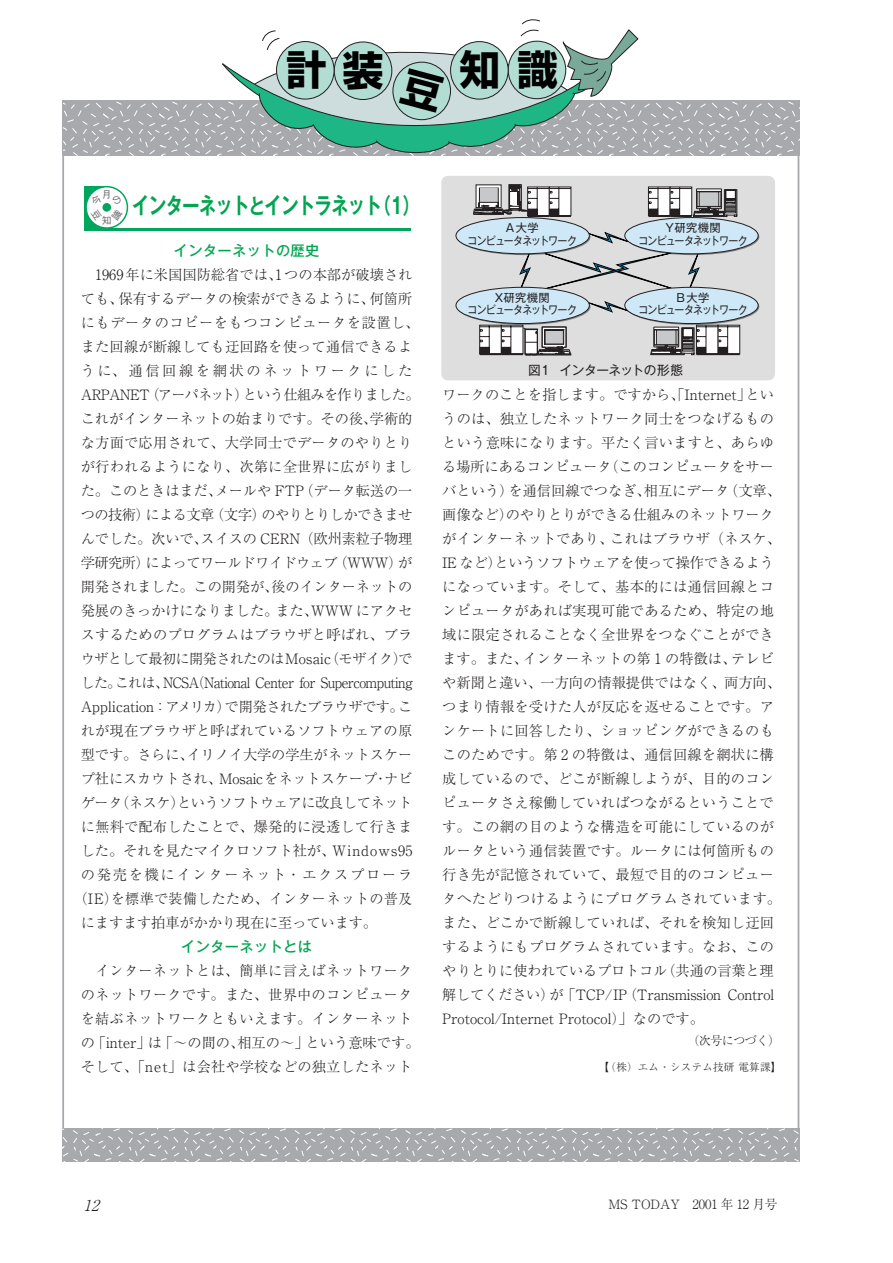
<style>
.page{position:relative;width:893px;height:1263px;background:#fff}
.page>*{position:absolute;margin:0;border:0;box-sizing:border-box;transform-origin:0 0}
.t1{font:700 40.65px "Shin Go";color:#000}
.大見出し青{font:700 22.5px "Gothic MB101 Pro De";letter-spacing:-.05em;color:#00a54f;scale:.78 1}
.t2{font:italic 300 15px "Ryumin Pro";color:#231f20}
.本文{font:300 14.25px/24px "Ryumin Pro";letter-spacing:.01em;color:#231f20}
.本文-2{font:300 14.25px "Ryumin Pro";letter-spacing:-.01em;color:#231f20}
.本文-3{font:300 14.25px "Ryumin Pro";letter-spacing:-.04em;color:#231f20}
.本文-4{font:300 14.25px "Ryumin Pro";letter-spacing:-.05em;color:#231f20}
.本文-5{font:300 14.25px "Ryumin Pro";letter-spacing:-.03em;color:#231f20}
.本文-6{font:300 14.25px "Ryumin Pro";letter-spacing:.035em;color:#231f20}
.本文-7{font:300 14.25px "Ryumin Pro";letter-spacing:.12em;color:#231f20}
.本文-8{font:300 14.25px "Ryumin Pro";letter-spacing:.18em;color:#231f20}
.本文-9{font:500 14.25px "Gothic MB101 Pro";letter-spacing:.025em;color:#00a54f}
.t3{font:300 12.75px "Ryumin Pro";letter-spacing:-.01em;color:#231f20}
.t4{font:12.75px "Gothic MB101 Pro";letter-spacing:-.035em;color:#231f20}
.本文-10{font:300 12px "Ryumin Pro";letter-spacing:-.04em;color:#231f20}
.t5{font:11.25px/12.5px "Gothic MB101 Pro";letter-spacing:-.065em;color:#231f20;text-align:center}
.t6{font:300 10.5px "Ryumin Pro";letter-spacing:.025em;color:#231f20}
.t7{font:500 9.6px "Gothic BBB";color:#636366}
.s1{font-size:21px}
.s2{font-family:"Gothic MB101 Pro";font-weight:400}
</style>
<div class="page">
<svg style="left:63px;top:101px;width:737px;height:55px;background:#adaeb1"></svg>
<svg style="left:62px;top:1128px;width:737px;height:34px;background:#adaeb2"></svg>
<hr style="left:62px;top:156px;width:2px;height:972px;background:#a8a9ad">
<hr style="left:798px;top:156px;width:1px;height:972px;background:#a8a9ad">
<div style="left:85px;top:186px;width:23px;height:42px;background:#00a65d"></div>
<hr style="left:85px;top:228px;width:326px;height:2px;background:#00a65d">
<div style="left:86px;top:187px;width:41px;height:41px;background:#fff;border-radius:50%"></div>
<div style="left:85px;top:186px;width:43px;height:43px;border:1px solid #00a65d;border-radius:50%"></div>
<div style="left:102px;top:203px;width:9px;height:9px;background:#00a65d;border-radius:50%"></div>
<div style="left:441px;top:176px;width:334px;height:204px;background:#dfdedf"></div>
<svg style="left:457px;top:219px;width:133px;height:36px"></svg>
<svg style="left:457px;top:289px;width:133px;height:36px"></svg>
<svg style="left:626px;top:219px;width:133px;height:36px"></svg>
<svg style="left:626px;top:289px;width:133px;height:36px"></svg>
<svg style="left:544px;top:252px;width:128px;height:37px;background:#c5c5c6"></svg>
<svg style="left:519px;top:254px;width:14px;height:33px"></svg>
<svg style="left:585px;top:230px;width:44px;height:13px"></svg>
<svg style="left:584px;top:299px;width:45px;height:14px"></svg>
<div style="left:456px;top:218px;width:133px;height:36px;background:#cee8f7;border-radius:50%"></div>
<div style="left:456px;top:217px;width:134px;height:37px;border:1px solid #231f20;border-radius:50%"></div>
<div style="left:456px;top:287px;width:133px;height:37px;background:#cee8f7;border-radius:50%"></div>
<div style="left:456px;top:287px;width:134px;height:37px;border:1px solid #231f20;border-radius:50%"></div>
<svg style="left:688px;top:254px;width:14px;height:33px"></svg>
<svg style="left:648px;top:187px;width:89px;height:30px"></svg>
<div style="left:625px;top:218px;width:133px;height:36px;background:#cee8f7;border-radius:50%"></div>
<div style="left:624px;top:217px;width:134px;height:37px;border:1px solid #231f20;border-radius:50%"></div>
<svg style="left:650px;top:325px;width:90px;height:30px"></svg>
<div style="left:625px;top:287px;width:133px;height:37px;background:#cee8f7;border-radius:50%"></div>
<div style="left:624px;top:287px;width:134px;height:37px;border:1px solid #231f20;border-radius:50%"></div>
<svg style="left:479px;top:325px;width:92px;height:31px"></svg>
<svg style="left:473px;top:184px;width:98px;height:34px"></svg>
<svg style="left:222px;top:19px;width:417px;height:137px"></svg>
<svg style="left:90px;top:194px;width:13px;height:26px"></svg>
<h1 class="t1" style="left:286px;top:43px;width:99px">計装</h1>
<h1 class="t1" style="left:460px;top:42px;width:100px">知識</h1>
<p class="t7" style="left:102px;top:189px;width:9px">月</p>
<p class="t7" style="left:102px;top:214px;width:10px">知</p>
<p class="大見出し青" style="left:132px;top:187px;width:371px">インターネット<span class="s1">と</span>イントラネット（1）</p>
<p class="本文-9" style="left:174px;top:238px;width:147px">インターネットの歴史</p>
<p class="本文" style="left:81px;top:261px;width:333px">　1969年に米国国防総省では、1つの本部が破壊され</p>
<p class="本文" style="left:81px;top:285px;width:333px">ても、保有するデータの検索ができるように、何箇所</p>
<p class="本文-6" style="left:81px;top:311px;width:340px">にもデータのコピーをもつコンピュータを設置し、</p>
<p class="本文" style="left:81px;top:333px;width:333px">また回線が断線しても迂回路を使って通信できるよ</p>
<p class="本文-8" style="left:81px;top:359px;width:333px">うに、通信回線を網状のネットワークにした</p>
<p class="本文-4" style="left:81px;top:383px;width:340px">ARPANET（アーパネット）という仕組みを作りました。</p>
<p class="本文-2" style="left:81px;top:407px;width:333px">これがインターネットの始まりです。その後、学術的</p>
<p class="本文" style="left:81px;top:429px;width:333px">な方面で応用されて、大学同士でデータのやりとり</p>
<p class="本文" style="left:81px;top:453px;width:333px">が行われるようになり、次第に全世界に広がりまし</p>
<p class="本文-2" style="left:81px;top:479px;width:333px">た。このときはまだ、メールや FTP（データ転送の一</p>
<p class="本文-3" style="left:81px;top:503px;width:333px">つの技術）による文章（文字）のやりとりしかできませ</p>
<p class="本文-2" style="left:81px;top:527px;width:333px">んでした。次いで、スイスの CERN（欧州素粒子物理</p>
<p class="本文-3" style="left:81px;top:551px;width:333px">学研究所）によってワールドワイドウェブ（WWW）が</p>
<p class="本文-2" style="left:81px;top:575px;width:333px">開発されました。この開発が、後のインターネットの</p>
<p class="本文-2" style="left:81px;top:599px;width:333px">発展のきっかけになりました。また、WWW にアクセ</p>
<p class="本文" style="left:81px;top:621px;width:333px">スするためのプログラムはブラウザと呼ばれ、ブラ</p>
<p class="本文-4" style="left:81px;top:647px;width:333px">ウザとして最初に開発されたのはMosaic（モザイク）で</p>
<p class="本文-3" style="left:81px;top:671px;width:333px">した。これは、NCSA（National Center for Supercomputing</p>
<p class="本文-3" style="left:81px;top:695px;width:333px">Application：アメリカ）で開発されたブラウザです。こ</p>
<p class="本文" style="left:81px;top:717px;width:333px">れが現在ブラウザと呼ばれているソフトウェアの原</p>
<p class="本文-2" style="left:81px;top:743px;width:333px">型です。さらに、イリノイ大学の学生がネットスケー</p>
<p class="本文-2" style="left:81px;top:767px;width:333px">プ社にスカウトされ、Mosaicをネットスケープ・ナビ</p>
<p class="本文-5" style="left:81px;top:791px;width:333px">ゲータ（ネスケ）というソフトウェアに改良してネット</p>
<p class="本文" style="left:81px;top:813px;width:333px">に無料で配布したことで、爆発的に浸透して行きま</p>
<p class="本文-2" style="left:81px;top:839px;width:333px">した。それを見たマイクロソフト社が、Windows95</p>
<p class="本文-7" style="left:81px;top:863px;width:333px">の発売を機にインターネット・エクスプローラ</p>
<p class="本文" style="left:74px;top:885px;width:340px">（IE）を標準で装備したため、インターネットの普及</p>
<p class="本文-2" style="left:81px;top:911px;width:298px">にますます拍車がかかり現在に至っています。</p>
<p class="本文-9" style="left:181px;top:934px;width:133px">インターネットとは</p>
<p class="本文" style="left:81px;top:957px;width:340px">　インターネットとは、簡単に言えばネットワークのネットワークです。また、世界中のコンピュータを結ぶネットワークともいえます。インターネットの「inter」は「～の間の、相互の～」という意味です。そして、「net」は会社や学校などの独立したネット</p>
<p class="t5" style="left:468px;top:220px;width:111px">A大学<br>コンピュータネットワーク</p>
<p class="t5" style="left:638px;top:220px;width:111px">Y研究機関<br>コンピュータネットワーク</p>
<p class="t5" style="left:468px;top:290px;width:111px">X研究機関<br>コンピュータネットワーク</p>
<p class="t5" style="left:638px;top:290px;width:111px">B大学<br>コンピュータネットワーク</p>
<p class="t4" style="left:528px;top:360px;width:156px">図1 インターネットの形態</p>
<p class="本文" style="left:442px;top:382px;width:340px">ワークのことを指します。ですから、「Internet」というのは、独立したネットワーク同士をつなげるものという意味になります。平たく言いますと、あらゆる場所にあるコンピュータ（このコンピュータをサーバという）を通信回線でつなぎ、相互にデータ（文章、画像など）のやりとりができる仕組みのネットワークがインターネットであり、これはブラウザ（ネスケ、<br>IE など）というソフトウェアを使って操作できるようになっています。そして、基本的には通信回線とコンピュータがあれば実現可能であるため、特定の地域に限定されることなく全世界をつなぐことができます。また、インターネットの第 1 の特徴は、テレビや新聞と違い、一方向の情報提供ではなく、両方向、つまり情報を受けた人が反応を返せることです。アンケートに回答したり、ショッピングができるのもこのためです。第 2 の特徴は、通信回線を網状に構成しているので、どこが断線しようが、目的のコンピュータさえ稼働していればつながるということです。この網の目のような構造を可能にしているのがルータという通信装置です。ルータには何箇所もの行き先が記憶されていて、最短で目的のコンピュータへたどりつけるようにプログラムされています。また、どこかで断線していれば、それを検知し迂回するようにもプログラムされています。なお、このやりとりに使われているプロトコル（共通の言葉と理解してください）が「TCP/IP（Transmission Control<br>Protocol/Internet Protocol）」なのです。　　　　</p>
<p class="本文-10" style="left:687px;top:1031px;width:94px">（次号につづく）</p>
<p class="t6" style="left:599px;top:1059px;width:184px"><span class="s2">【</span>（株）エム・システム技研 電算課<span class="s2">】</span></p>
<p class="t2" style="left:84px;top:1194px;width:22px">12</p>
<p class="t3" style="left:608px;top:1194px;width:171px">MS TODAY　2001 年 12 月号</p>
</div>
